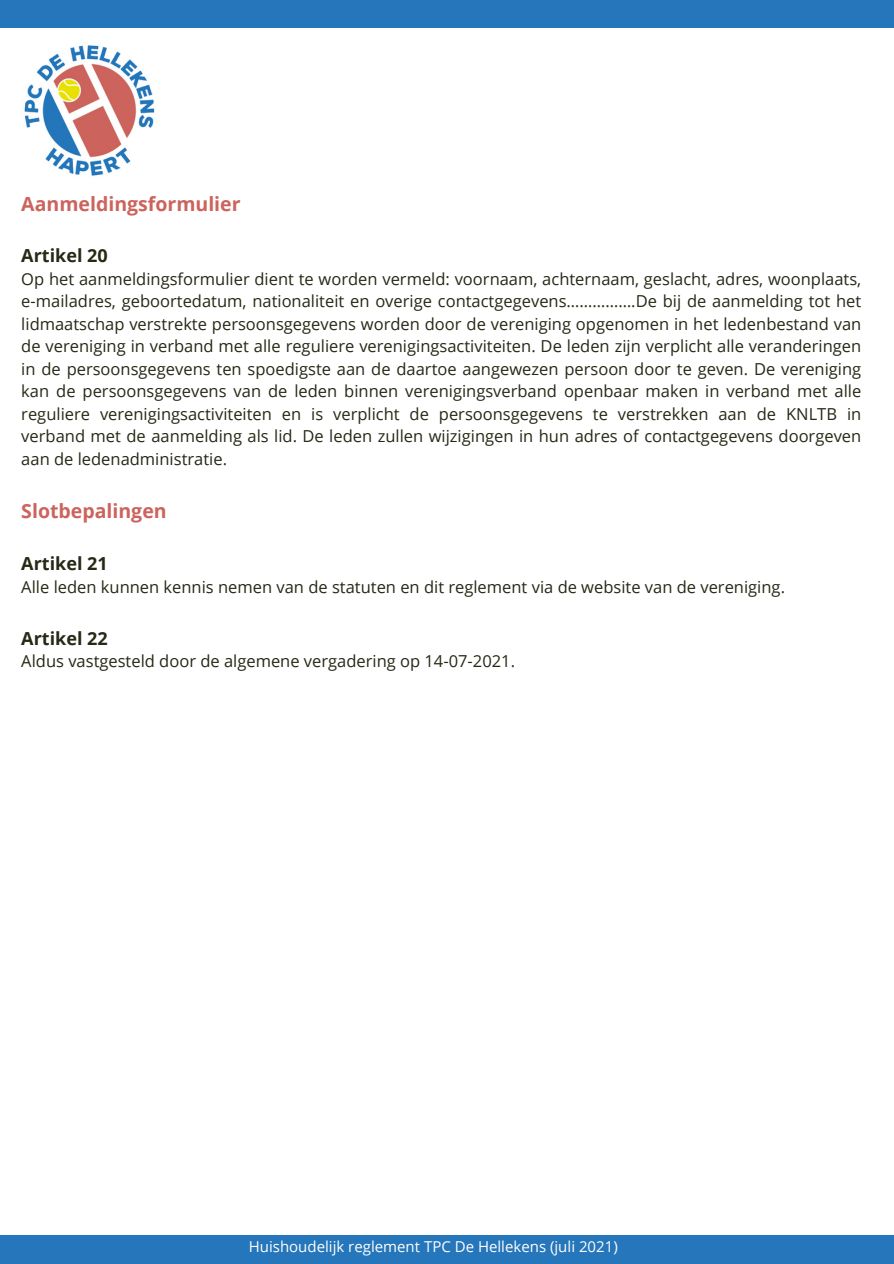
<style>
.page{position:relative;width:894px;height:1264px;background:#fff}
.page>*{position:absolute;margin:0;border:0;box-sizing:border-box;transform-origin:0 0}
.t1{font:700 19.5px "Open Sans";color:#cc635d}
.t2{font:700 18px "Open Sans";color:#272815}
.t3{font:16.5px/22.5px "Open Sans";color:#272815;text-align:justify}
.t4{font:15px "Open Sans";color:#fefefe}
</style>
<div class="page">
<div style="left:0;top:0;width:893px;height:27px;background:#2576ba"></div>
<div style="left:0;top:1235px;width:893px;height:28px;background:#2576ba"></div>
<img style="left:24px;top:45px;width:131px;height:131px">
<p class="t1" style="left:21px;top:190px;width:221px">Aanmeldingsformulier</p>
<p class="t2" style="left:21px;top:243px;width:88px">Artikel 20</p>
<h1 class="t3" style="left:21px;top:267px;width:841px">Op het aanmeldingsformulier dient te worden vermeld: voornaam, achternaam, geslacht, adres, woonplaats, e-mailadres, geboortedatum, nationaliteit en overige contactgegevens…………….De bij de aanmelding tot het lidmaatschap verstrekte persoonsgegevens worden door de vereniging opgenomen in het ledenbestand van de vereniging in verband met alle reguliere verenigingsactiviteiten. De leden zijn verplicht alle veranderingen in de persoonsgegevens ten spoedigste aan de daartoe aangewezen persoon door te geven. De vereniging kan de persoonsgegevens van de leden binnen verenigingsverband openbaar maken in verband met alle reguliere verenigingsactiviteiten en is verplicht de persoonsgegevens te verstrekken aan de KNLTB in verband met de aanmelding als lid. De leden zullen wijzigingen in hun adres of contactgegevens doorgeven aan de ledenadministratie.</h1>
<p class="t1" style="left:21px;top:496px;width:147px">Slotbepalingen</p>
<p class="t2" style="left:21px;top:551px;width:88px">Artikel 21</p>
<h1 class="t3" style="left:21px;top:575px;width:765px">Alle leden kunnen kennis nemen van de statuten en dit reglement via de website van de vereniging.</h1>
<p class="t2" style="left:21px;top:625px;width:88px">Artikel 22</p>
<p class="t3" style="left:21px;top:649px;width:495px">Aldus vastgesteld door de algemene vergadering op 14-07-2021.</p>
<p class="t4" style="left:249px;top:1235px;width:370px">Huishoudelijk reglement TPC De Hellekens (juli 2021)</p>
</div>
